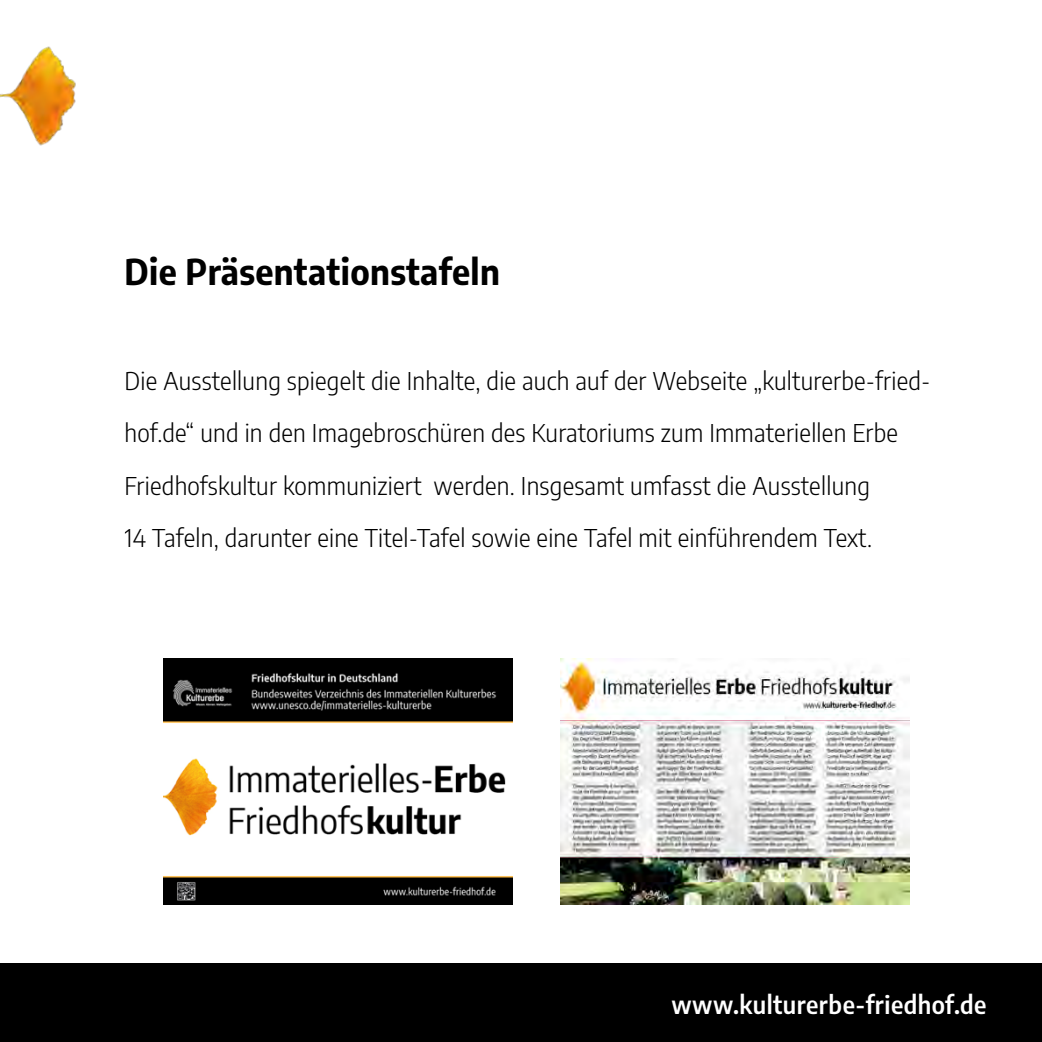
<style>
.page{position:relative;width:1042px;height:1042px;background:#fff}
.page>*{position:absolute;margin:0;border:0;box-sizing:border-box;transform-origin:0 0}
.t1{font:700 semi-condensed 35px "Encode Sans";letter-spacing:.01em;color:#000}
.t2{font:300 semi-condensed 24.5px/52.5px "Encode Sans";letter-spacing:.01em;color:#000}
.t3{font:600 semi-condensed 24.5px "Encode Sans";letter-spacing:.02em;color:#fff}
</style>
<div class="page">
<div style="left:0;top:964px;width:1042px;height:78px;background:#000"></div>
<img style="left:0;top:46px;width:76px;height:100px">
<img style="left:164px;top:658px;width:349px;height:247px">
<img style="left:561px;top:658px;width:348px;height:247px">
<h1 class="t1" style="left:125px;top:245px;width:377px">Die Präsentationstafeln</h1>
<p class="t2" style="left:125px;top:353px;width:807px">Die Ausstellung spiegelt die Inhalte, die auch auf der Webseite „kulturerbe-fried&shy;hof.de“ und in den Imagebroschüren des Kuratoriums zum Immateriellen Erbe Friedhofskultur kommuniziert werden. Insgesamt umfasst die Ausstellung<br>14 Tafeln, darunter eine Titel-Tafel sowie eine Tafel mit einführendem Text.</p>
<p class="t3" style="left:671px;top:987px;width:316px">www.kulturerbe-friedhof.de</p>
</div>
